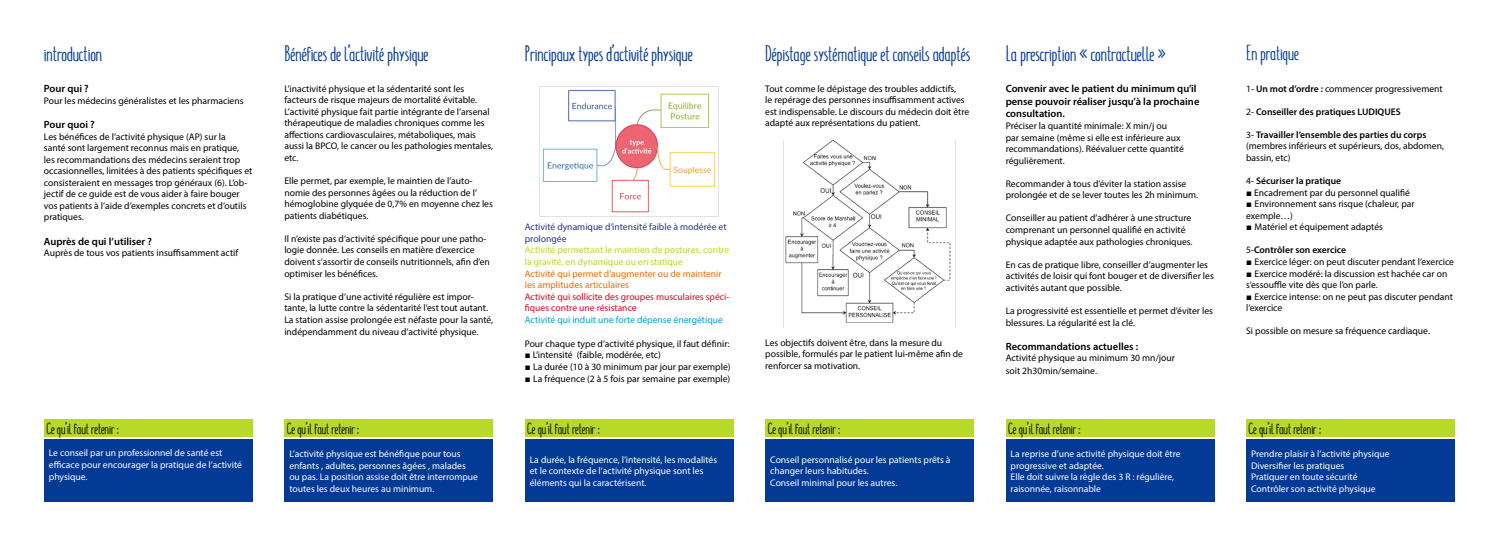
<style>
.page{position:relative;width:1499px;height:546px;background:#fff}
.page>*{position:absolute;margin:0;border:0;box-sizing:border-box;transform-origin:0 0}
.t1{font:700 21.88px "Summer Font";color:#033a95}
.t2{font:700 21px "Summer Font";color:#033a95}
.t3{font:700 15.75px "Summer Font";color:#000}
.t4{font:600 10.5px/12.6px "Myriad Pro";color:#000}
.t5{font:9.62px/11.5px "Myriad Pro";color:#000}
.t6{font:9.62px/11.5px "Myriad Pro";color:#fff}
.t7{font:9.62px/11.5px "Myriad Pro";color:#b9d928}
.t8{font:600 9.62px "Myriad Pro";color:#000}
.t9{font:9.62px/11.5px "Myriad Pro";color:#e40425}
.t10{font:9.62px/11.5px "Myriad Pro";color:#ed6b06}
.t11{font:9.62px/11.5px "Myriad Pro";color:#283583}
.t12{font:9.62px "Myriad Pro";color:#009fe3}
.s1{font-weight:600}
.s2{font-weight:400}
.s3{font-family:"Arial"}
</style>
<div class="page">
<div style="left:44px;top:439px;width:209px;height:63px;background:#033a95"></div>
<div style="left:284px;top:439px;width:209px;height:63px;background:#033a95"></div>
<div style="left:525px;top:439px;width:208px;height:63px;background:#033a95"></div>
<div style="left:765px;top:439px;width:209px;height:63px;background:#033a95"></div>
<div style="left:1005px;top:439px;width:209px;height:63px;background:#033a95"></div>
<div style="left:1245px;top:439px;width:209px;height:63px;background:#033a95"></div>
<img style="left:783px;top:140px;width:168px;height:188px">
<div style="left:44px;top:419px;width:209px;height:18px;background:#b9d928"></div>
<div style="left:284px;top:419px;width:209px;height:18px;background:#b9d928"></div>
<div style="left:525px;top:419px;width:208px;height:18px;background:#b9d928"></div>
<div style="left:765px;top:419px;width:209px;height:18px;background:#b9d928"></div>
<div style="left:1005px;top:419px;width:209px;height:18px;background:#b9d928"></div>
<div style="left:1245px;top:419px;width:209px;height:18px;background:#b9d928"></div>
<img style="left:539px;top:87px;width:180px;height:129px">
<p class="t1" style="left:44px;top:40px;width:60px">introduction</p>
<p class="t1" style="left:284px;top:40px;width:146px">Bénéfices de l’activité physique</p>
<p class="t1" style="left:525px;top:40px;width:169px">Principaux types d’activité physique</p>
<p class="t1" style="left:765px;top:40px;width:206px">Dépistage systématique et conseils adaptés</p>
<p class="t1" style="left:1005px;top:40px;width:162px">La prescription « contractuelle »</p>
<p class="t2" style="left:1245px;top:40px;width:54px">En pratique</p>
<p class="t4" style="left:44px;top:82px;width:46px">Pour qui ?</p>
<p class="t5" style="left:44px;top:95px;width:201px">Pour les médecins généralistes et les pharmaciens</p>
<p class="t4" style="left:44px;top:118px;width:52px">Pour quoi ?</p>
<p class="t5" style="left:44px;top:130px;width:210px">Les bénéfices de l’activité physique (AP) sur la<br>santé sont largement reconnus mais en pratique, les recommandations des médecins seraient trop occasionnelles, limitées à des patients spécifiques et consisteraient en messages trop généraux (6). L’ob&shy;jectif de ce guide est de vous aider à faire bouger vos patients à l’aide d’exemples concrets et d’outils pratiques.</p>
<p class="t4" style="left:44px;top:234px;width:110px">Auprès de qui l’utiliser ?</p>
<p class="t5" style="left:44px;top:247px;width:196px">Auprès de tous vos patients insuffisamment actif</p>
<p class="t5" style="left:765px;top:82px;width:206px">Tout comme le dépistage des troubles addictifs,<br>le repérage des personnes insuffisamment actives est indispensable. Le discours du médecin doit être adapté aux représentations du patient.</p>
<p class="t5" style="left:284px;top:82px;width:210px">L’inactivité physique et la sédentarité sont les facteurs de risque majeurs de mortalité évitable.<br>L’activité physique fait partie intégrante de l’arsenal thérapeutique de maladies chroniques comme les affections cardiovasculaires, métaboliques, mais aussi la BPCO, le cancer ou les pathologies mentales, etc.</p>
<p class="t5" style="left:284px;top:175px;width:210px">Elle permet, par exemple, le maintien de l’auto&shy;nomie des personnes âgées ou la réduction de l’ hémoglobine glyquée de 0,7% en moyenne chez les patients diabétiques.</p>
<p class="t5" style="left:284px;top:233px;width:207px">Il n’existe pas d’activité spécifique pour une patho&shy;logie donnée. Les conseils en matière d’exercice doivent s’assortir de conseils nutritionnels, afin d’en optimiser les bénéfices.</p>
<p class="t5" style="left:284px;top:290px;width:210px">Si la pratique d’une activité régulière est impor&shy;tante, la lutte contre la sédentarité l’est tout autant.<br>La station assise prolongée est néfaste pour la santé,</p>
<p class="t5" style="left:284px;top:326px;width:196px">indépendamment du niveau d’activité physique.</p>
<p class="t5" style="left:1245px;top:82px;width:198px">1- <span class="s1">Un mot d’ordre :</span> commencer progressivement</p>
<p class="t8" style="left:1245px;top:105px;width:156px"><span class="s2">2-</span> Conseiller des pratiques LUDIQUES</p>
<p class="t5" style="left:1245px;top:129px;width:199px">3- <span class="s1">Travailler l’ensemble des parties du corps </span>(membres inférieurs et supérieurs, dos, abdomen, bassin, etc)</p>
<p class="t8" style="left:1245px;top:175px;width:97px"><span class="s2">4-</span> Sécuriser la pratique</p>
<p class="t5" style="left:1245px;top:186px;width:165px"><span class="s3">■</span> Encadrement par du personnel qualifié</p>
<p class="t5" style="left:1245px;top:198px;width:170px"><span class="s3">■</span> Environnement sans risque (chaleur, par exemple…)</p>
<p class="t5" style="left:1245px;top:221px;width:138px"><span class="s3">■</span> Matériel et équipement adaptés</p>
<p class="t8" style="left:1245px;top:244px;width:101px"><span class="s2">5-</span>Contrôler son exercice</p>
<p class="t5" style="left:1245px;top:256px;width:209px"><span class="s3">■</span> Exercice léger: on peut discuter pendant l’exercice</p>
<p class="t5" style="left:1245px;top:267px;width:203px"><span class="s3">■</span> Exercice modéré: la discussion est hachée car on s’essouffle vite dès que l’on parle.</p>
<p class="t5" style="left:1245px;top:290px;width:208px"><span class="s3">■</span> Exercice intense: on ne peut pas discuter pendant l’exercice</p>
<p class="t5" style="left:1245px;top:325px;width:185px">Si possible on mesure sa fréquence cardiaque.</p>
<p class="t4" style="left:1005px;top:82px;width:195px">Convenir avec le patient du minimum qu’il pense pouvoir réaliser jusqu’à la prochaine consultation.</p>
<p class="t5" style="left:1005px;top:120px;width:180px">Préciser la quantité minimale: X min/j ou<br>par semaine (même si elle est inférieure aux recommandations). Réévaluer cette quantité régulièrement.</p>
<p class="t5" style="left:1005px;top:178px;width:194px">Recommander à tous d’éviter la station assise prolongée et de se lever toutes les 2h minimum.</p>
<p class="t5" style="left:1005px;top:212px;width:188px">Conseiller au patient d’adhérer à une structure comprenant un personnel qualifié en activité physique adaptée aux pathologies chroniques.</p>
<p class="t5" style="left:1005px;top:258px;width:210px">En cas de pratique libre, conseiller d’augmenter les activités de loisir qui font bouger et de diversifier les activités autant que possible.</p>
<p class="t5" style="left:1005px;top:305px;width:209px">La progressivité est essentielle et permet d’éviter les blessures. La régularité est la clé.</p>
<p class="t4" style="left:1005px;top:339px;width:134px">Recommandations actuelles :</p>
<p class="t5" style="left:1005px;top:352px;width:171px">Activité physique au minimum 30 mn/jour</p>
<p class="t5" style="left:1005px;top:364px;width:93px">soit 2h30min/semaine.</p>
<p class="t11" style="left:525px;top:221px;width:203px">Activité dynamique d’intensité faible à modérée et prolongée</p>
<p class="t7" style="left:525px;top:244px;width:206px">Activité permettant le maintien de postures, contre la gravité, en dynamique ou en statique</p>
<p class="t10" style="left:525px;top:267px;width:198px">Activité qui permet d’augmenter ou de maintenir les amplitudes articulaires</p>
<p class="t9" style="left:525px;top:290px;width:206px">Activité qui sollicite des groupes musculaires spéci&shy;fiques contre une résistance</p>
<p class="t12" style="left:525px;top:313px;width:199px">Activité qui induit une forte dépense énergétique</p>
<p class="t5" style="left:525px;top:338px;width:206px">Pour chaque type d’activité physique, il faut définir:</p>
<p class="t5" style="left:525px;top:349px;width:138px"><span class="s3">■</span> L’intensité (faible, modérée, etc)</p>
<p class="t5" style="left:525px;top:361px;width:207px"><span class="s3">■</span> La durée (10 à 30 minimum par jour par exemple)</p>
<p class="t5" style="left:525px;top:372px;width:207px"><span class="s3">■</span> La fréquence (2 à 5 fois par semaine par exemple)</p>
<p class="t5" style="left:765px;top:336px;width:199px">Les objectifs doivent être, dans la mesure du possible, formulés par le patient lui-même afin de renforcer sa motivation.</p>
<p class="t3" style="left:46px;top:419px;width:74px">Ce qu’il faut retenir :</p>
<p class="t3" style="left:287px;top:419px;width:74px">Ce qu’il faut retenir :</p>
<p class="t3" style="left:527px;top:419px;width:74px">Ce qu’il faut retenir :</p>
<p class="t3" style="left:767px;top:419px;width:74px">Ce qu’il faut retenir :</p>
<p class="t3" style="left:1008px;top:419px;width:74px">Ce qu’il faut retenir :</p>
<p class="t3" style="left:1248px;top:419px;width:74px">Ce qu’il faut retenir :</p>
<p class="t6" style="left:49px;top:447px;width:195px">Le conseil par un professionnel de santé est efficace pour encourager la pratique de l’activité physique.</p>
<p class="t6" style="left:289px;top:448px;width:173px">L’activité physique est bénéfique pour tous</p>
<p class="t6" style="left:289px;top:459px;width:190px">enfants , adultes, personnes âgées , malades ou pas. La position assise doit être interrompue toutes les deux heures au minimum.</p>
<p class="t6" style="left:529px;top:453px;width:189px">La durée, la fréquence, l’intensité, les modalités et le contexte de l’activité physique sont les éléments qui la caractérisent.</p>
<p class="t6" style="left:770px;top:453px;width:182px">Conseil personnalisé pour les patients prêts à changer leurs habitudes.</p>
<p class="t6" style="left:770px;top:476px;width:129px">Conseil minimal pour les autres.</p>
<p class="t6" style="left:1010px;top:448px;width:171px">La reprise d’une activité physique doit être progressive et adaptée.</p>
<p class="t6" style="left:1010px;top:471px;width:165px">Elle doit suivre la règle des 3 R : régulière, raisonnée, raisonnable</p>
<p class="t6" style="left:1250px;top:448px;width:140px">Prendre plaisir à l’activité physique</p>
<p class="t6" style="left:1250px;top:459px;width:95px">Diversifier les pratiques</p>
<p class="t6" style="left:1250px;top:471px;width:108px">Pratiquer en toute sécurité</p>
<p class="t6" style="left:1250px;top:482px;width:126px">Contrôler son activité physique</p>
</div>
